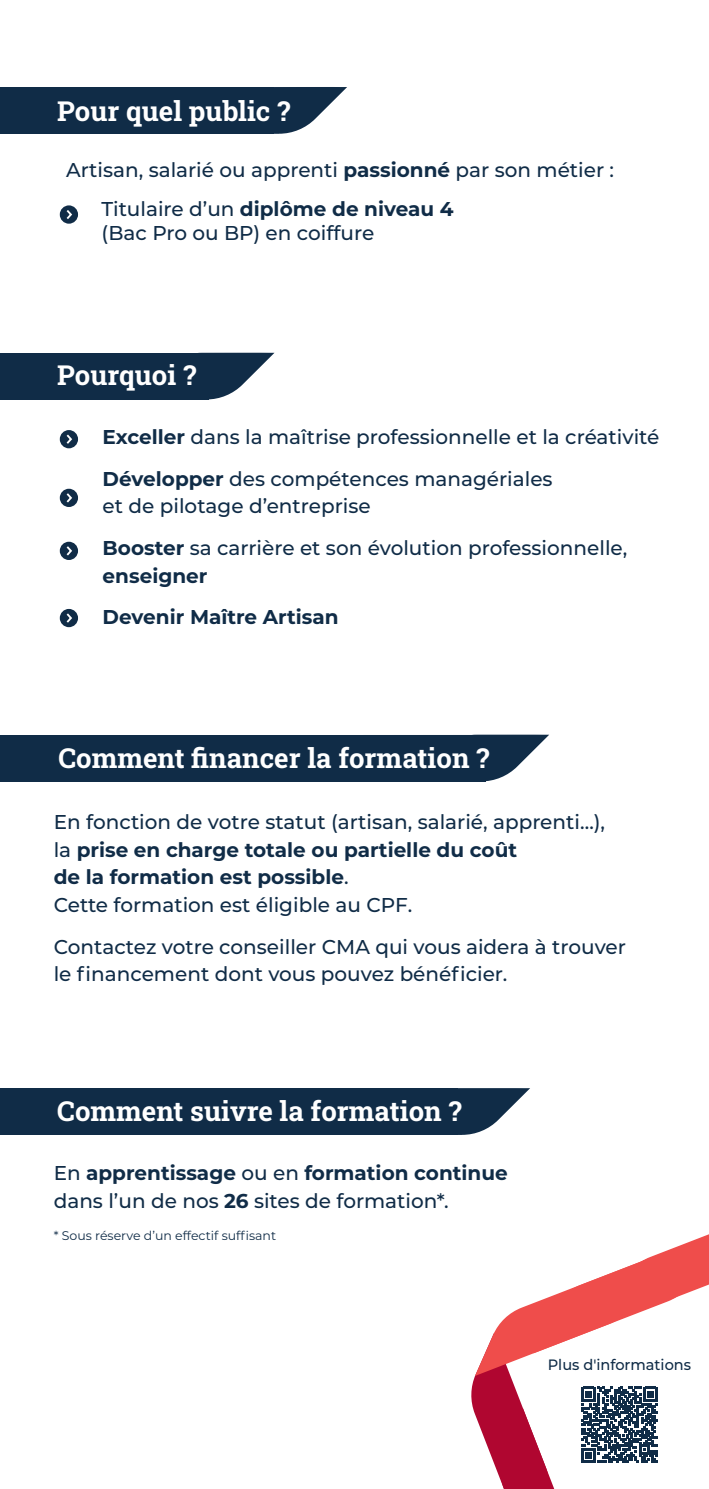
<style>
.page{position:relative;width:709px;height:1489px;background:#fff}
.page>*{position:absolute;margin:0;border:0;box-sizing:border-box;transform-origin:0 0}
.t1{font:27.5px "Roboto Slab";color:#fff}
.t2{font:500 20px/27.5px "Montserrat";color:#102c47}
.t3{font:700 20px/41.8px "Montserrat";color:#102c47}
.t4{font:500 15px "Montserrat";color:#102c47}
.t5{font:12.5px "Montserrat";color:#102c47}
.s1{font-weight:700}
</style>
<div class="page">
<svg style="left:457px;top:1088px;width:73px;height:46px"></svg>
<div style="left:0;top:1088px;width:457px;height:46px;background:#102c47"></div>
<svg style="left:273px;top:87px;width:74px;height:47px"></svg>
<div style="left:60px;top:430px;width:18px;height:18px;background:#102c47;border-radius:50%"></div>
<svg style="left:66px;top:434px;width:6px;height:10px"></svg>
<div style="left:60px;top:488px;width:18px;height:19px;background:#102c47;border-radius:50%"></div>
<svg style="left:66px;top:493px;width:6px;height:10px"></svg>
<div style="left:60px;top:541px;width:18px;height:19px;background:#102c47;border-radius:50%"></div>
<svg style="left:66px;top:546px;width:6px;height:10px"></svg>
<div style="left:60px;top:609px;width:18px;height:18px;background:#102c47;border-radius:50%"></div>
<svg style="left:66px;top:613px;width:6px;height:10px"></svg>
<div style="left:60px;top:205px;width:18px;height:19px;background:#102c47;border-radius:50%"></div>
<svg style="left:66px;top:210px;width:6px;height:9px"></svg>
<svg style="left:485px;top:734px;width:64px;height:47px"></svg>
<div style="left:0;top:734px;width:485px;height:47px;background:#102c47"></div>
<svg style="left:208px;top:353px;width:66px;height:46px"></svg>
<div style="left:0;top:353px;width:208px;height:46px;background:#102c47"></div>
<div style="left:0;top:87px;width:273px;height:47px;background:#102c47"></div>
<svg style="left:471px;top:1234px;width:238px;height:254px"></svg>
<h1 class="t1" style="left:57px;top:92px;width:235px">Pour quel public ?</h1>
<p class="t2" style="left:102px;top:150px;width:514px;line-height:38.2px;text-indent:-35px">Artisan, salarié ou apprenti <span class="s1">passionné</span> par son métier :<br>Titulaire d’un <span class="s1">diplôme de niveau 4</span></p>
<p class="t2" style="left:102px;top:218px;width:274px">(Bac Pro ou BP) en coiffure</p>
<h1 class="t1" style="left:57px;top:356px;width:140px">Pourquoi ?</h1>
<p class="t2" style="left:103px;top:415px;width:558px;line-height:41.8px"><span class="s1">Exceller</span> dans la maîtrise professionnelle et la créativité<br><span class="s1">Développer</span> des compétences managériales</p>
<p class="t2" style="left:103px;top:484px;width:526px;line-height:41.8px">et de pilotage d’entreprise<br><span class="s1">Booster</span> sa carrière et son évolution professionnelle,</p>
<p class="t3" style="left:103px;top:553px;width:237px">enseigner<br>Devenir Maître Artisan</p>
<h1 class="t1" style="left:58px;top:738px;width:432px">Comment financer la formation ?</h1>
<p class="t2" style="left:54px;top:807px;width:553px">En fonction de votre statut (artisan, salarié, apprenti…), la <span class="s1">prise en charge totale ou partielle du coût<br>de la formation est possible</span>.<br>Cette formation est éligible au CPF.</p>
<p class="t2" style="left:54px;top:932px;width:574px">Contactez votre conseiller CMA qui vous aidera à trouver le financement dont vous pouvez bénéficier.</p>
<h1 class="t1" style="left:57px;top:1091px;width:406px">Comment suivre la formation ?</h1>
<p class="t2" style="left:54px;top:1158px;width:455px">En <span class="s1">apprentissage</span> ou en <span class="s1">formation continue </span>dans l’un de nos <span class="s1">26</span> sites de formation*.</p>
<p class="t5" style="left:54px;top:1227px;width:224px">* Sous réserve d’un effectif suffisant</p>
<p class="t4" style="left:548px;top:1353px;width:145px">Plus d'informations</p>
</div>
